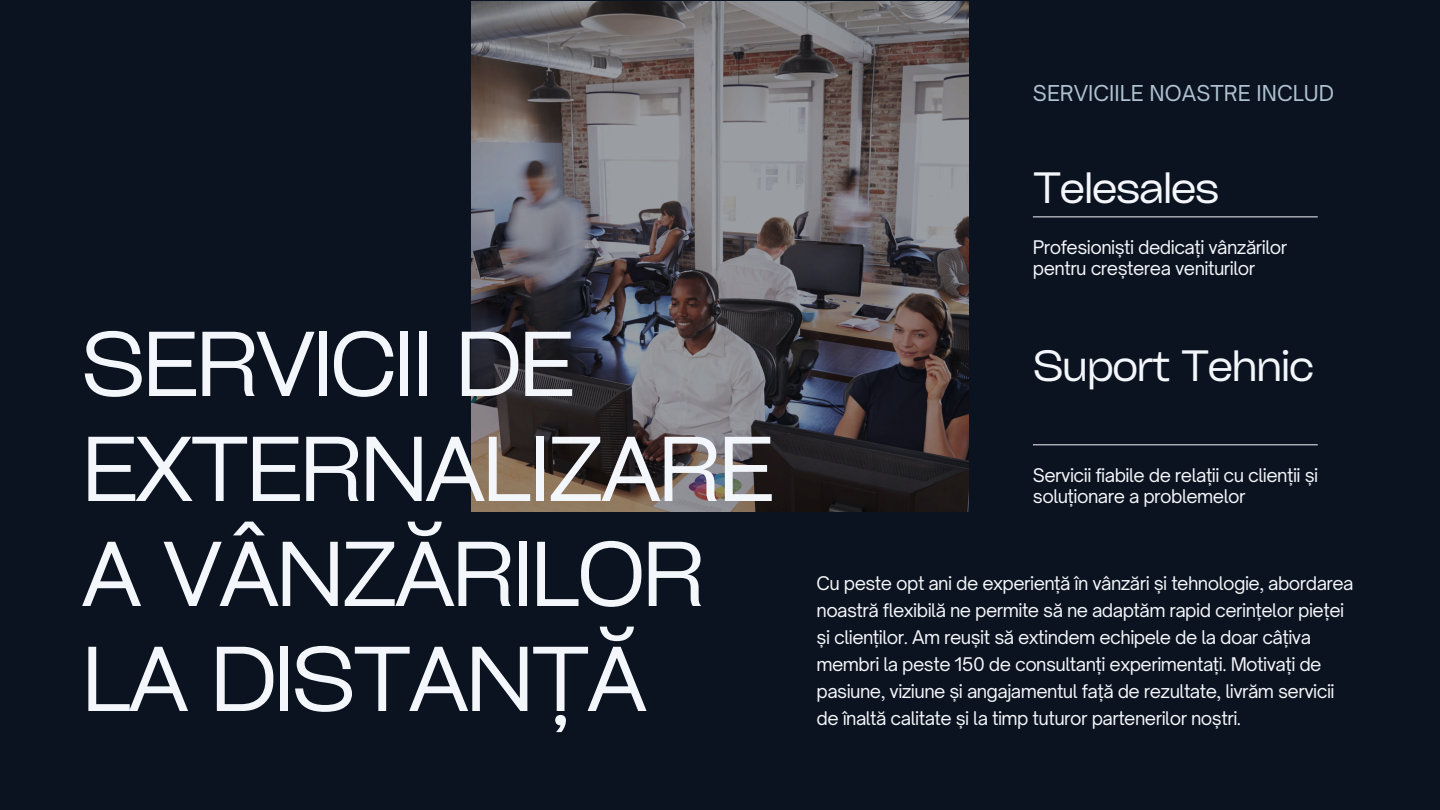
<style>
.page{position:relative;width:1440px;height:810px;background:#0b1320}
.page>*{position:absolute;margin:0;border:0;box-sizing:border-box;transform-origin:0 0}
.t1{font:88px/105px "Cy Grotesk Key";letter-spacing:-.05em;color:#f3f6fa}
.t2{font:42px "Cy Grotesk Key";letter-spacing:-.05em;color:#f3f6fa}
.t3{font:21px "Open Sauce One";color:#afc1d0}
.t4{font:18px/27px "Open Sauce One";letter-spacing:-.03em;color:#f3f6fa}
</style>
<div class="page">
<img style="left:472px;top:1px;width:496px;height:510px">
<hr style="left:1033px;top:216px;width:285px;height:1px;background:#f3f6fa">
<hr style="left:1033px;top:444px;width:285px;height:1px;background:#f3f6fa">
<p class="t1" style="left:81px;top:308px;width:696px">SERVICII DE<br>EXTERNALIZARE<br>A VÂNZĂRILOR<br>LA DISTANȚĂ</p>
<h2 class="t3" style="left:1033px;top:80px;width:303px">SERVICIILE NOASTRE INCLUD</h2>
<p class="t2" style="left:1033px;top:161px;width:188px">Telesales</p>
<h2 class="t4" style="left:1033px;top:236px;width:256px;line-height:21px">Profesioniști dedicați vânzărilor pentru creșterea veniturilor</h2>
<h1 class="t2" style="left:1033px;top:339px;width:283px">Suport Tehnic</h1>
<p class="t4" style="left:1033px;top:464px;width:287px;line-height:21px">Servicii fiabile de relații cu clienții și soluționare a problemelor</p>
<h3 class="t4" style="left:817px;top:570px;width:539px">Cu peste opt ani de experiență în vânzări și tehnologie, abordarea noastră flexibilă ne permite să ne adaptăm rapid cerințelor pieței și clienților. Am reușit să extindem echipele de la doar câțiva membri la peste 150 de consultanți experimentați. Motivați de pasiune, viziune și angajamentul față de rezultate, livrăm servicii de înaltă calitate și la timp tuturor partenerilor noștri.</h3>
</div>
